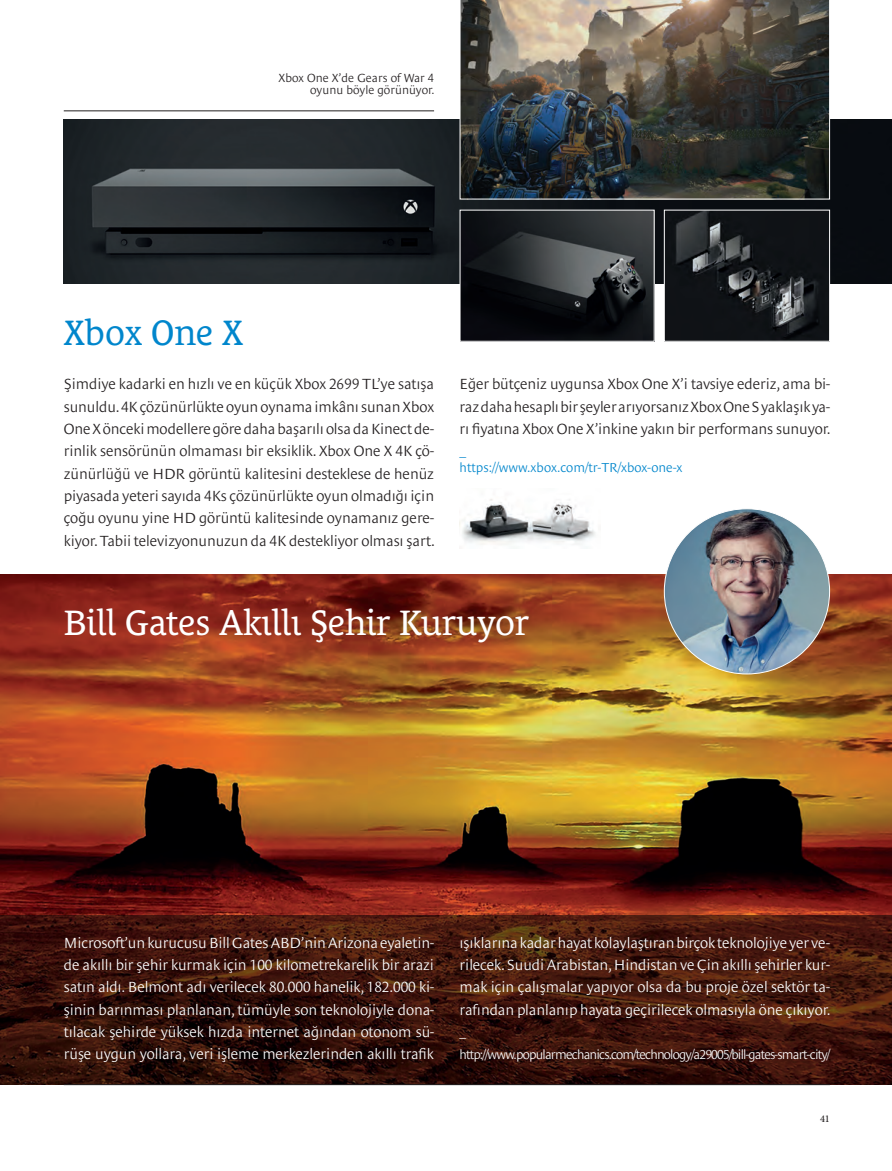
<style>
.page{position:relative;width:892px;height:1171px;background:#fff}
.page>*{position:absolute;margin:0;border:0;box-sizing:border-box;transform-origin:0 0}
.t1{font:36px "Le Monde Courrier Pro";letter-spacing:-.01em;color:#fff}
.t2{font:36px "Le Monde Courrier Pro";letter-spacing:-.01em;color:#0086cc}
.t3{font:300 15px/22.4px "Le Monde Sans Pro";letter-spacing:-.01em;color:#231f20;text-align:justify}
.t4{font:300 15px/22.4px "Le Monde Sans Pro";letter-spacing:-.01em;color:#fff;text-align:justify}
.t5{font:300 13.2px "Le Monde Sans Pro";letter-spacing:-.065em;color:#fff}
.t6{font:300 13.2px/15.9px "Le Monde Sans Pro";color:#0086cc}
.t7{font:300 12px/12px "Le Monde Sans Pro";color:#231f20;text-align:right}
.t8{font:500 10.35px "Minion Pro";color:#231f20}
</style>
<div class="page">
<img style="left:0;top:574px;width:891px;height:341px">
<img style="left:64px;top:120px;width:827px;height:163px">
<svg style="left:0;top:915px;width:891px;height:169px;background:#3b140b"></svg>
<hr style="left:64px;top:1084px;width:765px;height:1px;background:#231f20">
<hr style="left:64px;top:110px;width:370px;height:1px;background:#231f20">
<img style="left:459px;top:0;width:370px;height:199px">
<img style="left:665px;top:212px;width:162px;height:127px">
<div style="left:663px;top:210px;width:166px;height:131px;border:1px solid #fff"></div>
<img style="left:664px;top:508px;width:165px;height:165px;border-radius:83px">
<img style="left:461px;top:212px;width:191px;height:127px">
<img style="left:459px;top:499px;width:136px;height:46px">
<p class="t7" style="left:278px;top:70px;width:158px">Xbox One X’de Gears of War 4 oyunu böyle görünüyor.</p>
<h1 class="t2" style="left:64px;top:303px;width:181px">Xbox One X</h1>
<p class="t3" style="left:64px;top:371px;width:372px">Şimdiye kadarki en hızlı ve en küçük Xbox 2699 TL’ye satışa sunuldu. 4K çözünürlükte oyun oynama imkânı sunan Xbox One X önceki modellere göre daha başarılı olsa da Kinect de&shy;rinlik sensörünün olmaması bir eksiklik. Xbox One X 4K çö&shy;zünürlüğü ve HDR görüntü kalitesini desteklese de henüz piyasada yeteri sayıda 4Ks çözünürlükte oyun olmadığı için çoğu oyunu yine HD görüntü kalitesinde oynamanız gere&shy;kiyor. Tabii televizyonunuzun da 4K destekliyor olması şart.</p>
<p class="t3" style="left:459px;top:371px;width:372px">Eğer bütçeniz uygunsa Xbox One X’i tavsiye ederiz, ama bi&shy;raz daha hesaplı bir şeyler arıyorsanız Xbox One S yaklaşık ya&shy;rı fiyatına Xbox One X’inkine yakın bir performans sunuyor.</p>
<p class="t6" style="left:459px;top:442px;width:224px">_ https://www.xbox.com/tr-TR/xbox-one-x</p>
<h1 class="t1" style="left:64px;top:593px;width:466px">Bill Gates Akıllı Şehir Kuruyor</h1>
<p class="t4" style="left:64px;top:929px;width:371px">Microsoft’un kurucusu Bill Gates ABD’nin Arizona eyaletin&shy;de akıllı bir şehir kurmak için 100 kilometrekarelik bir arazi satın aldı. Belmont adı verilecek 80.000 hanelik, 182.000 ki&shy;şinin barınması planlanan, tümüyle son teknolojiyle dona&shy;tılacak şehirde yüksek hızda internet ağından otonom sü&shy;rüşe uygun yollara, veri işleme merkezlerinden akıllı trafik</p>
<p class="t4" style="left:459px;top:929px;width:372px">ışıklarına kadar hayat kolaylaştıran birçok teknolojiye yer ve&shy;rilecek. Suudi Arabistan, Hindistan ve Çin akıllı şehirler kur&shy;mak için çalışmalar yapıyor olsa da bu proje özel sektör ta&shy;rafından planlanıp hayata geçirilecek olmasıyla öne çıkıyor.</p>
<p class="t5" style="left:459px;top:1044px;width:372px">http://www.popularmechanics.com/technology/a29005/bill-gates-smart-city/</p>
<p class="t8" style="left:819px;top:1111px;width:11px">41</p>
</div>
